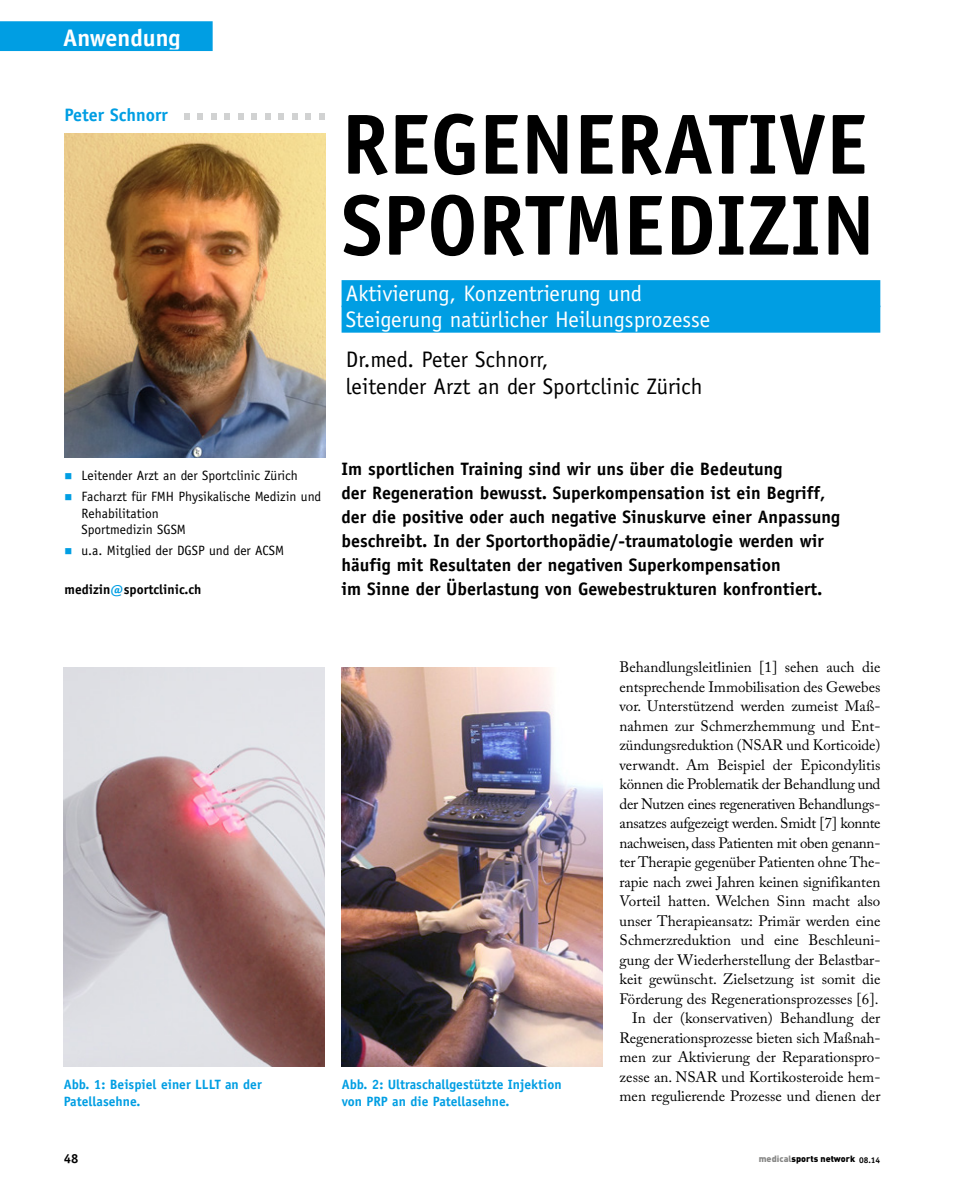
<style>
.page{position:relative;width:957px;height:1191px;background:#fff}
.page>*{position:absolute;margin:0;border:0;box-sizing:border-box;transform-origin:0 0}
.t1{font:700 85.5px/81px "Officina Sans";color:#000}
.t2{font:700 24px "Officina Sans";color:#fff}
.t3{font:22.5px/25.5px "Officina Sans";color:#fff}
.t4{font:22.5px/27px "Officina Sans";color:#000}
.t5{font:700 18px/24px "Officina Sans";color:#000}
.t6{font:700 18px "Officina Sans";color:#009ee3}
.t7{font:15px/19.5px "Adobe Caslon Pro";color:#000;text-align:right}
.t8{font:13.5px/20.7px "Officina Sans";color:#000}
.t9{font:700 13.5px/16.5px "Officina Sans";color:#009ee3}
.t10{font:700 13.5px "Officina Sans";color:#000}
.t11{font:700 13.05px "Officina Sans";color:#000}
.t12{font:900 9px "DIN";color:#000}
.s1{color:#009ee3}
.s2{color:#878786}
.s3{font-family:"Officina Sans";font-weight:700;font-size:8.4px}
</style>
<div class="page">
<div style="left:0;top:21px;width:213px;height:30px;background:#009ee3"></div>
<img style="left:64px;top:667px;width:261px;height:399px">
<img style="left:342px;top:667px;width:260px;height:399px">
<img style="left:64px;top:133px;width:261px;height:324px">
<div style="left:341px;top:280px;width:539px;height:27px;background:#009ee3"></div>
<div style="left:341px;top:306px;width:539px;height:27px;background:#009ee3"></div>
<svg style="left:184px;top:113px;width:6px;height:6px"></svg>
<svg style="left:197px;top:113px;width:6px;height:6px"></svg>
<svg style="left:211px;top:113px;width:6px;height:6px"></svg>
<svg style="left:224px;top:113px;width:6px;height:6px"></svg>
<svg style="left:238px;top:113px;width:6px;height:6px"></svg>
<svg style="left:251px;top:113px;width:6px;height:6px"></svg>
<svg style="left:265px;top:113px;width:6px;height:6px"></svg>
<svg style="left:278px;top:113px;width:6px;height:6px"></svg>
<svg style="left:292px;top:113px;width:6px;height:6px"></svg>
<svg style="left:305px;top:113px;width:6px;height:6px"></svg>
<svg style="left:319px;top:113px;width:6px;height:6px"></svg>
<h2 class="t2" style="left:63px;top:22px;width:119px">Anwendung</h2>
<p class="t6" style="left:64px;top:103px;width:105px">Peter Schnorr</p>
<h1 class="t1" style="left:341px;top:103px;width:535px">REGENERATIVE<br>SPORTMEDIZIN</h1>
<h3 class="t3" style="left:346px;top:281px;width:366px">Aktivierung, Konzentrierung und<br>Steigerung natürlicher Heilungsprozesse</h3>
<h3 class="t4" style="left:346px;top:345px;width:358px">Dr.med. Peter Schnorr,<br>leitender Arzt an der Sportclinic Zürich</h3>
<p class="t8" style="left:81px;top:465px;width:241px">Leitender Arzt an der Sportclinic Zürich<br>Facharzt für FMH Physikalische Medizin und</p>
<p class="t8" style="left:81px;top:505px;width:106px;line-height:16.5px">Rehabilitation<br>Sportmedizin SGSM</p>
<p class="t8" style="left:81px;top:540px;width:204px">u.a. Mitglied der DGSP und der ACSM</p>
<p class="t10" style="left:64px;top:581px;width:139px">medizin<span class="s1">@</span>sportclinic.ch</p>
<p class="t5" style="left:341px;top:457px;width:500px">Im sportlichen Training sind wir uns über die Bedeutung<br>der Regeneration bewusst. Superkompensation ist ein Begriff, der die positive oder auch negative Sinuskurve einer Anpassung beschreibt. In der Sportorthopädie/-traumatologie werden wir häufig mit Resultaten der negativen Superkompensation<br>im Sinne der Überlastung von Gewebestrukturen konfrontiert.</p>
<p class="t9" style="left:64px;top:1076px;width:199px">Abb. 1: Beispiel einer LLLT an der<br>Patellasehne.</p>
<p class="t9" style="left:342px;top:1076px;width:221px">Abb. 2: Ultraschallgestützte Injektion von PRP an die Patellasehne.</p>
<p class="t7" style="left:619px;top:657px;width:262px">Behandlungsleitlinien [1] sehen auch die entsprechende Immobilisation des Gewebes vor. Unterstützend werden zumeist Maß&shy;nahmen zur Schmerzhemmung und Ent&shy;zündungsreduktion (NSAR und Korticoide) verwandt. Am Beispiel der Epicondylitis können die Problematik der Behandlung und der Nutzen eines regenerativen Behandlungs&shy;ansatzes aufgezeigt werden. Smidt [7] konnte nachweisen, dass Patienten mit oben genann&shy;ter Therapie gegenüber Patienten ohne The&shy;rapie nach zwei Jahren keinen signifikanten Vorteil hatten. Welchen Sinn macht also unser Therapieansatz: Primär werden eine Schmerzreduktion und eine Beschleuni&shy;gung der Wiederherstellung der Belastbar&shy;keit gewünscht. Zielsetzung ist somit die Förderung des Regenerationsprozesses [6].<br>In der (konservativen) Behandlung der Regenerationsprozesse bieten sich Maßnah&shy;men zur Aktivierung der Reparationspro&shy;zesse an. NSAR und Kortikosteroide hem&shy;men regulierende Prozesse und dienen der</p>
<p class="t11" style="left:64px;top:1150px;width:16px">48</p>
<p class="t12" style="left:759px;top:1152px;width:123px"><span class="s2">medical</span>sports network <span class="s3">08.14</span></p>
</div>
